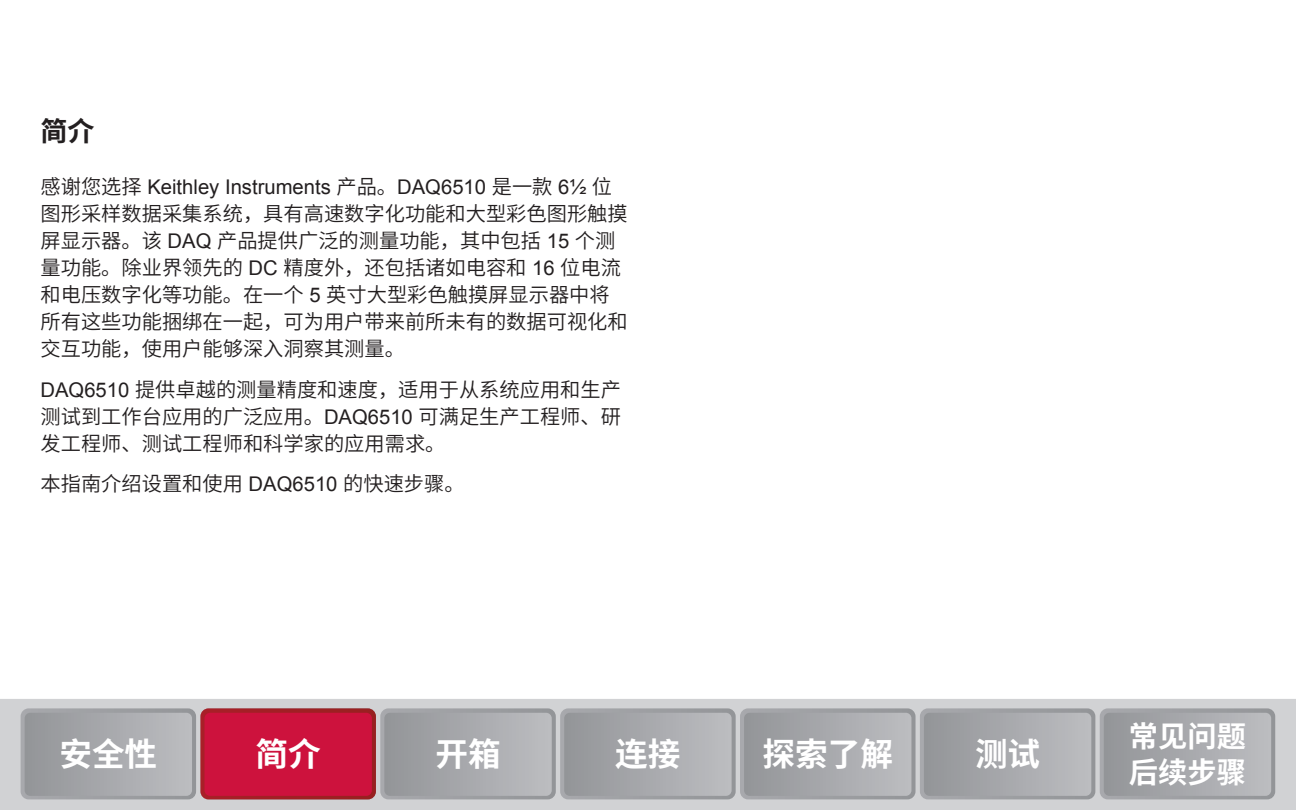
<style>
.page{position:relative;width:1296px;height:810px;background:#fff}
.page>*{position:absolute;margin:0;border:0;box-sizing:border-box;transform-origin:0 0}
.t1{font:700 32.62px "Source Han Sans CN";color:#fff}
.t2{font:700 29.25px/36px "Source Han Sans CN";color:#fff}
.t3{font:700 27px "Source Han Sans CN";color:#231f20}
.t4{font:20.25px/27px "Source Han Sans CN";color:#231f20}
.t5{font:20.25px "Arial";color:#231f20}
.s1{font-family:"Source Han Sans CN"}
.s2{font-family:"Arial"}
</style>
<div class="page">
<div style="left:0;top:699px;width:1296px;height:111px;background:#d1d2d4"></div>
<svg style="left:21px;top:708px;width:1254px;height:91px;background:#a7a6a9"></svg>
<div style="left:205px;top:713px;width:167px;height:83px;background:#cd123d;border-radius:6px"></div>
<h3 class="t3" style="left:40px;top:116px;width:55px">简介</h3>
<p class="t5" style="left:40px;top:174px;width:573px"><span class="s1">感谢您选择</span> Keithley Instruments <span class="s1">产品。</span>DAQ6510 <span class="s1">是一款</span> 6½ <span class="s1">位</span></p>
<p class="t4" style="left:40px;top:201px;width:589px">图形采样数据采集系统，具有高速数字化功能和大型彩色图形触摸屏显示器。该 <span class="s2">DAQ</span> 产品提供广泛的测量功能，其中包括 <span class="s2">15</span> 个测量功能。除业界领先的 <span class="s2">DC</span> 精度外，还包括诸如电容和 <span class="s2">16</span> 位电流和电压数字化等功能。在一个 <span class="s2">5</span> 英寸大型彩色触摸屏显示器中将所有这些功能捆绑在一起，可为用户带来前所未有的数据可视化和交互功能，使用户能够深入洞察其测量。</p>
<p class="t4" style="left:40px;top:376px;width:582px;text-align:justify"><span class="s2">DAQ6510</span> 提供卓越的测量精度和速度，适用于从系统应用和生产测试到工作台应用的广泛应用。<span class="s2">DAQ6510</span> 可满足生产工程师、研发工程师、测试工程师和科学家的应用需求。</p>
<p class="t4" style="left:40px;top:471px;width:426px">本指南介绍设置和使用 <span class="s2">DAQ6510</span> 的快速步骤。</p>
<h1 class="t1" style="left:59px;top:735px;width:99px">安全性</h1>
<h1 class="t1" style="left:256px;top:735px;width:67px">简介</h1>
<h1 class="t1" style="left:435px;top:735px;width:67px">开箱</h1>
<h1 class="t1" style="left:615px;top:735px;width:67px">连接</h1>
<h1 class="t1" style="left:763px;top:735px;width:132px">探索了解</h1>
<h1 class="t1" style="left:975px;top:735px;width:67px">测试</h1>
<h2 class="t2" style="left:1129px;top:719px;width:118px">常见问题后续步骤</h2>
</div>
